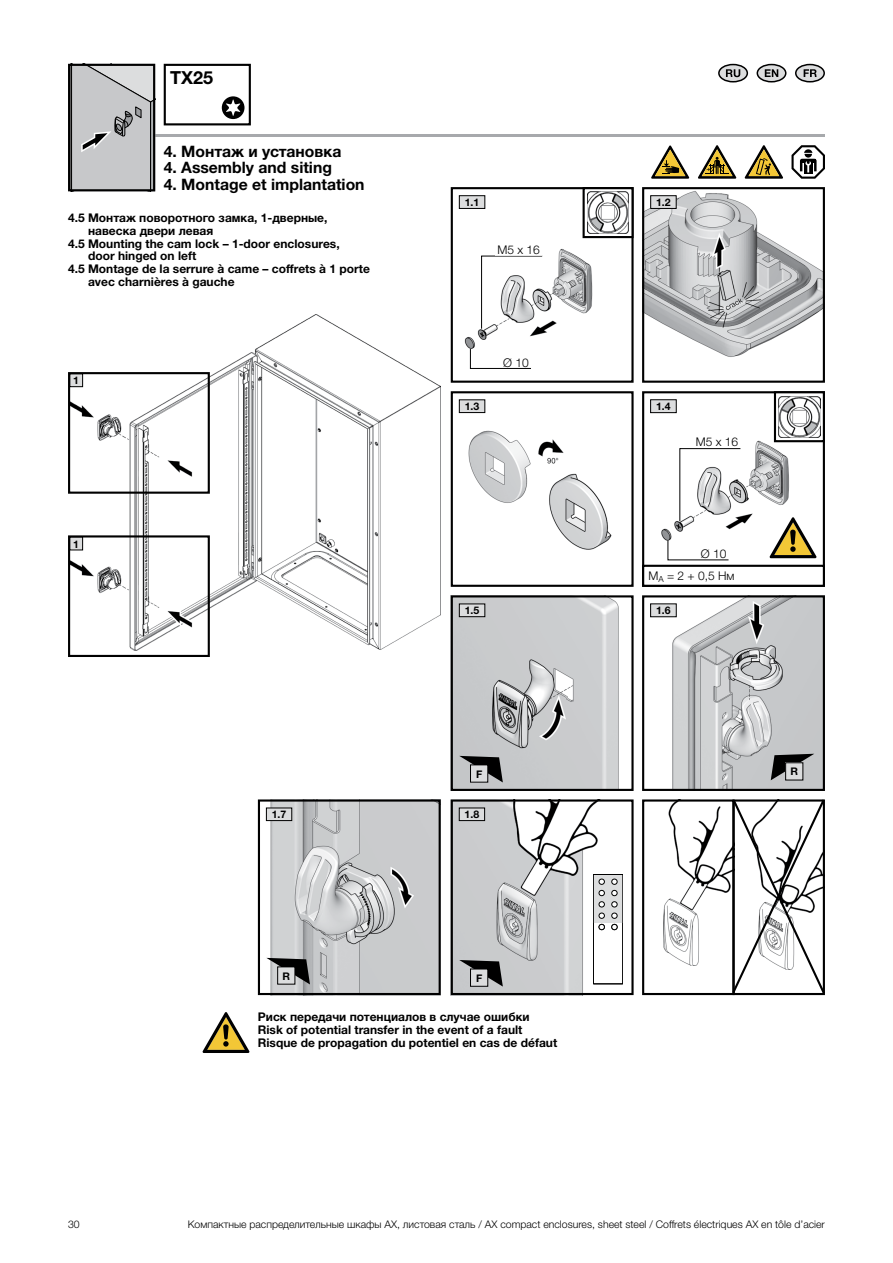
<style>
.page{position:relative;width:893px;height:1263px;background:#fff}
.page>*{position:absolute;margin:0;border:0;box-sizing:border-box;transform-origin:0 0}
.t1{font:700 18px "Neue Helvetica For Rittal";color:#000}
.t2{font:700 15.75px "Neue Helvetica For Rittal";color:#000}
.t3{font:700 12px/12.9px "Neue Helvetica For Rittal";color:#000}
.t4{font:300 12px "Neue Helvetica For Rittal";color:#000}
.t5{font:300 10.5px "Neue Helvetica For Rittal";color:#000}
.t6{font:700 10.5px "Neue Helvetica For Rittal";color:#000}
</style>
<div class="page">
<svg style="left:757px;top:65px;width:29px;height:17px"></svg>
<div style="left:757px;top:64px;width:29px;height:18px;border:2px solid #000;border-radius:50%"></div>
<svg style="left:765px;top:69px;width:13px;height:8px"></svg>
<div style="left:796px;top:65px;width:28px;height:17px;background:#dcddde;border-radius:50%"></div>
<div style="left:795px;top:64px;width:30px;height:18px;border:2px solid #000;border-radius:50%"></div>
<svg style="left:804px;top:69px;width:13px;height:8px"></svg>
<div style="left:719px;top:65px;width:28px;height:17px;background:#dcddde;border-radius:50%"></div>
<div style="left:718px;top:64px;width:30px;height:18px;border:2px solid #000;border-radius:50%"></div>
<svg style="left:726px;top:69px;width:14px;height:8px"></svg>
<hr style="left:155px;top:134px;width:670px;height:3px;background:#a7a9ac">
<img style="left:645px;top:191px;width:177px;height:166px">
<div style="left:642px;top:187px;width:183px;height:196px;border:2px solid #000"></div>
<div style="left:651px;top:196px;width:25px;height:12px;background:#dcddde"></div>
<div style="left:650px;top:195px;width:27px;height:14px;border:1px solid #000"></div>
<img style="left:458px;top:399px;width:154px;height:151px">
<div style="left:451px;top:391px;width:183px;height:196px;border:2px solid #000"></div>
<div style="left:459px;top:400px;width:26px;height:13px;background:#dcddde"></div>
<div style="left:459px;top:399px;width:26px;height:14px;border:1px solid #000"></div>
<img style="left:454px;top:598px;width:165px;height:190px">
<div style="left:451px;top:595px;width:183px;height:196px;border:2px solid #000"></div>
<div style="left:459px;top:604px;width:26px;height:13px;background:#dcddde"></div>
<div style="left:459px;top:603px;width:26px;height:14px;border:1px solid #000"></div>
<img style="left:650px;top:598px;width:172px;height:190px">
<div style="left:642px;top:595px;width:183px;height:196px;border:2px solid #000"></div>
<div style="left:651px;top:604px;width:25px;height:13px;background:#dcddde"></div>
<div style="left:650px;top:603px;width:27px;height:14px;border:1px solid #000"></div>
<svg style="left:771px;top:754px;width:43px;height:26px"></svg>
<div style="left:786px;top:763px;width:17px;height:17px;background:#dcddde"></div>
<div style="left:785px;top:762px;width:18px;height:18px;border:1px solid #000"></div>
<img style="left:265px;top:802px;width:173px;height:190px">
<div style="left:258px;top:799px;width:183px;height:196px;border:2px solid #000"></div>
<div style="left:266px;top:808px;width:26px;height:12px;background:#dcddde"></div>
<div style="left:266px;top:808px;width:26px;height:13px;border:1px solid #000"></div>
<svg style="left:266px;top:958px;width:44px;height:26px"></svg>
<div style="left:278px;top:967px;width:17px;height:17px;background:#dcddde"></div>
<div style="left:277px;top:966px;width:18px;height:18px;border:1px solid #000"></div>
<img style="left:663px;top:802px;width:68px;height:164px">
<div style="left:642px;top:799px;width:93px;height:196px;border:2px solid #000"></div>
<svg style="left:731px;top:799px;width:94px;height:197px"></svg>
<img style="left:454px;top:802px;width:169px;height:190px">
<div style="left:451px;top:799px;width:183px;height:196px;border:2px solid #000"></div>
<div style="left:459px;top:808px;width:26px;height:12px;background:#dcddde"></div>
<div style="left:459px;top:808px;width:26px;height:13px;border:1px solid #000"></div>
<svg style="left:593px;top:874px;width:30px;height:110px"></svg>
<img style="left:71px;top:315px;width:370px;height:335px">
<div style="left:68px;top:372px;width:142px;height:122px;border:2px solid #000"></div>
<div style="left:70px;top:374px;width:13px;height:13px;background:#dcddde"></div>
<div style="left:70px;top:374px;width:13px;height:13px;border:1px solid #000"></div>
<div style="left:68px;top:535px;width:142px;height:122px;border:2px solid #000"></div>
<div style="left:70px;top:537px;width:13px;height:13px;background:#dcddde"></div>
<div style="left:70px;top:537px;width:13px;height:13px;border:1px solid #000"></div>
<svg style="left:651px;top:146px;width:38px;height:33px"></svg>
<svg style="left:698px;top:145px;width:38px;height:34px"></svg>
<svg style="left:745px;top:145px;width:38px;height:34px"></svg>
<svg style="left:791px;top:145px;width:34px;height:34px"></svg>
<div style="left:222px;top:96px;width:22px;height:23px;background:#000;border-radius:50%"></div>
<svg style="left:226px;top:99px;width:14px;height:17px"></svg>
<div style="left:164px;top:64px;width:87px;height:61px;border:2px solid #000"></div>
<img style="left:458px;top:202px;width:171px;height:167px">
<div style="left:451px;top:187px;width:183px;height:196px;border:2px solid #000"></div>
<div style="left:459px;top:196px;width:26px;height:12px;background:#dcddde"></div>
<div style="left:459px;top:195px;width:26px;height:14px;border:1px solid #000"></div>
<div style="left:584px;top:188px;width:48px;height:49px;background:linear-gradient(to right,#fff,#fff)"></div>
<img style="left:587px;top:192px;width:42px;height:41px">
<div style="left:583px;top:187px;width:51px;height:51px;border:2px solid #000"></div>
<img style="left:645px;top:394px;width:177px;height:171px">
<div style="left:642px;top:391px;width:183px;height:196px;border:2px solid #000"></div>
<div style="left:651px;top:400px;width:25px;height:13px;background:#dcddde"></div>
<div style="left:650px;top:399px;width:27px;height:14px;border:1px solid #000"></div>
<div style="left:642px;top:565px;width:183px;height:22px;border:2px solid #000"></div>
<div style="left:775px;top:392px;width:49px;height:49px;background:linear-gradient(to right,#fff,#fff)"></div>
<img style="left:779px;top:396px;width:41px;height:41px">
<div style="left:774px;top:391px;width:51px;height:51px;border:2px solid #000"></div>
<svg style="left:459px;top:960px;width:44px;height:26px"></svg>
<div style="left:470px;top:969px;width:18px;height:17px;background:#dcddde"></div>
<div style="left:470px;top:969px;width:18px;height:17px;border:1px solid #000"></div>
<svg style="left:459px;top:756px;width:44px;height:26px"></svg>
<div style="left:470px;top:765px;width:18px;height:17px;background:#dcddde"></div>
<div style="left:470px;top:765px;width:18px;height:17px;border:1px solid #000"></div>
<svg style="left:71px;top:67px;width:81px;height:121px;background:#bcbdbf"></svg>
<div style="left:68px;top:64px;width:87px;height:127px;border:2px solid #000"></div>
<svg style="left:481px;top:255px;width:62px;height:74px"></svg>
<div style="left:495px;top:243px;width:47px;height:13px;background:#fff"></div>
<svg style="left:679px;top:448px;width:62px;height:74px"></svg>
<div style="left:694px;top:435px;width:46px;height:13px;background:#fff"></div>
<svg style="left:470px;top:348px;width:62px;height:21px"></svg>
<svg style="left:667px;top:540px;width:62px;height:20px"></svg>
<svg style="left:203px;top:1012px;width:46px;height:41px"></svg>
<svg style="left:770px;top:517px;width:46px;height:41px"></svg>
<h1 class="t1" style="left:170px;top:66px;width:45px">TX25</h1>
<h2 class="t2" style="left:164px;top:141px;width:179px">4. Монтаж и установка</h2>
<h2 class="t2" style="left:164px;top:158px;width:170px">4. Assembly and siting</h2>
<h2 class="t2" style="left:164px;top:174px;width:202px">4. Montage et implantation</h2>
<p class="t3" style="left:68px;top:211px;width:261px">4.5 Монтаж поворотного замка, 1-дверные,</p>
<p class="t3" style="left:88px;top:224px;width:127px">навеска двери левая</p>
<p class="t3" style="left:68px;top:237px;width:273px">4.5 Mounting the cam lock – 1-door enclosures,</p>
<p class="t3" style="left:88px;top:250px;width:110px">door hinged on left</p>
<p class="t3" style="left:68px;top:263px;width:303px">4.5 Montage de la serrure à came – coffrets à 1 porte</p>
<p class="t3" style="left:88px;top:275px;width:148px">avec charnières à gauche</p>
<p class="t6" style="left:73px;top:374px;width:7px">1</p>
<p class="t6" style="left:73px;top:537px;width:7px">1</p>
<p class="t6" style="left:272px;top:808px;width:16px">1.7</p>
<p class="t6" style="left:465px;top:196px;width:16px">1.1</p>
<p class="t4" style="left:497px;top:242px;width:44px">M5 x 16</p>
<p class="t6" style="left:465px;top:400px;width:16px">1.3</p>
<p class="t4" style="left:503px;top:355px;width:27px">Ø 10</p>
<p class="t6" style="left:656px;top:196px;width:16px">1.2</p>
<p class="t6" style="left:656px;top:400px;width:16px">1.4</p>
<p class="t4" style="left:696px;top:435px;width:44px">M5 x 16</p>
<p class="t4" style="left:701px;top:547px;width:27px">Ø 10</p>
<p class="t4" style="left:648px;top:569px;width:88px">M<sub>A</sub> = 2 + 0,5 Нм</p>
<p class="t6" style="left:465px;top:604px;width:16px">1.5</p>
<p class="t6" style="left:656px;top:604px;width:16px">1.6</p>
<p class="t6" style="left:476px;top:767px;width:8px">F</p>
<p class="t6" style="left:465px;top:808px;width:16px">1.8</p>
<p class="t6" style="left:790px;top:765px;width:9px">R</p>
<p class="t6" style="left:282px;top:969px;width:9px">R</p>
<p class="t6" style="left:476px;top:971px;width:8px">F</p>
<p class="t3" style="left:258px;top:1010px;width:301px">Риск передачи потенциалов в случае ошибки<br>Risk of potential transfer in the event of a fault<br>Risque de propagation du potentiel en cas de défaut</p>
<p class="t5" style="left:68px;top:1218px;width:13px">30</p>
<p class="t5" style="left:188px;top:1218px;width:639px">Компактные распределительные шкафы AX, листовая сталь / AX compact enclosures, sheet steel / Coffrets électriques AX en tôle d’acier</p>
</div>
